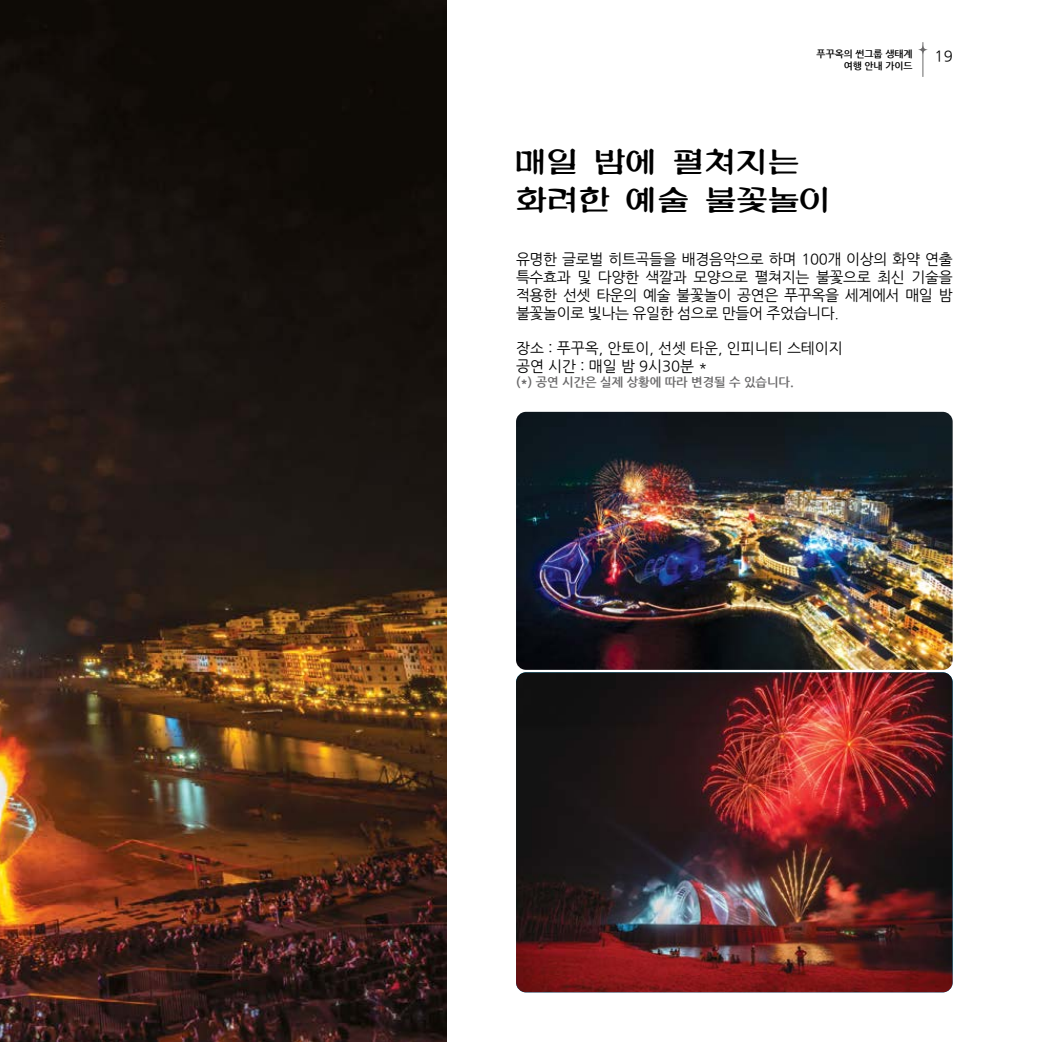
<style>
.page{position:relative;width:1042px;height:1042px;background:#fff}
.page>*{position:absolute;margin:0;border:0;box-sizing:border-box;transform-origin:0 0}
.t1{font:31.5px/37.8px "MD Art";color:#000}
.t2{font:14.88px/17.8px "Nanum Gothic";letter-spacing:-.025em;color:#000;text-align:justify}
.t3{font:14.88px/17.8px "Nanum Gothic";color:#000}
.t4{font:700 12.25px "Nanum Gothic";color:#6a696a}
.t5{font:700 9.62px "Nanum Gothic";color:#000}
</style>
<div class="page">
<img style="left:0;top:0;width:446px;height:1042px">
<img style="left:516px;top:672px;width:436px;height:320px">
<img style="left:516px;top:412px;width:436px;height:258px">
<svg style="left:918px;top:45px;width:10px;height:10px"></svg>
<hr style="left:922px;top:42px;width:1px;height:35px;background:#6a696a">
<p class="t5" style="left:816px;top:49px;width:97px">푸꾸옥의 썬그룹 생태계</p>
<p class="t2" style="left:934px;top:47px;width:20px">19</p>
<p class="t5" style="left:844px;top:61px;width:70px">여행 안내 가이드</p>
<h1 class="t1" style="left:516px;top:145px;width:316px">매일 밤에 펼쳐지는 화려한 예술 불꽃놀이</h1>
<p class="t2" style="left:516px;top:251px;width:438px">유명한 글로벌 히트곡들을 배경음악으로 하며 100개 이상의 화약 연출 특수효과 및 다양한 색깔과 모양으로 펼쳐지는 불꽃으로 최신 기술을 적용한 선셋 타운의 예술 불꽃놀이 공연은 푸꾸옥을 세계에서 매일 밤 불꽃놀이로 빛나는 유일한 섬으로 만들어 주었습니다.</p>
<p class="t3" style="left:516px;top:340px;width:328px">장소 : 푸꾸옥, 안토이, 선셋 타운, 인피니티 스테이지 공연 시간 : 매일 밤 9시30분 *</p>
<p class="t4" style="left:516px;top:376px;width:279px">(*) 공연 시간은 실제 상황에 따라 변경될 수 있습니다.</p>
</div>
